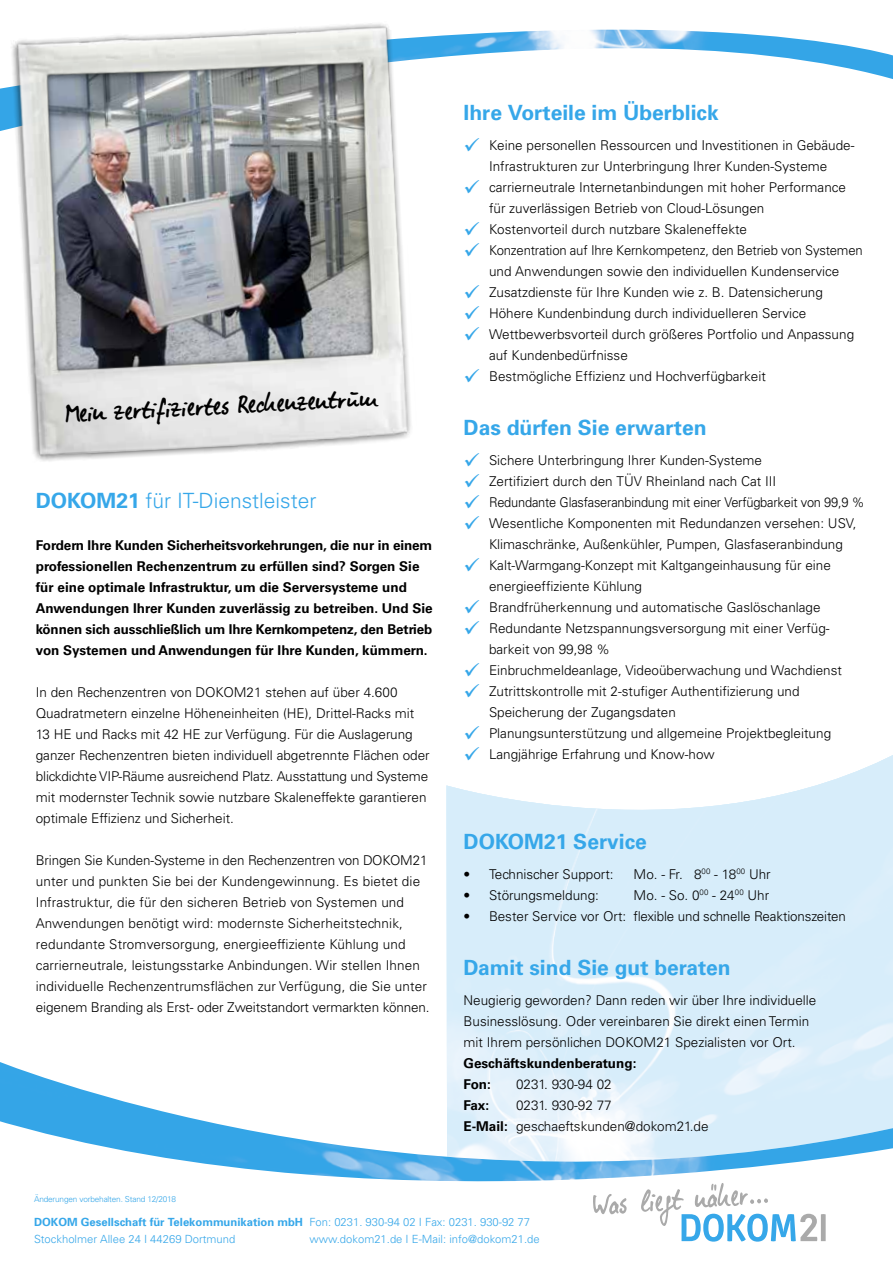
<style>
.page{position:relative;width:893px;height:1263px;background:#fff}
.page>*{position:absolute;margin:0;border:0;box-sizing:border-box;transform-origin:0 0}
.t1{font:27px "Elisabethvonelm";color:#000}
.t2{font:700 21px "Univers";color:#36a7e9}
.t3{font:700 21px "Univers LT Std";color:#36a7e9}
.t4{font:300 21px "Univers";color:#36a7e9}
.t5{font:300 13.5px/21px "Univers";color:#000}
.t6{font:300 13.5px/21px "Univers LT Std";color:#000}
.t7{font:700 13.5px/21px "Univers LT Std";color:#000}
.t8{font:300 13.5px "Univers";color:#000;scale:.95 1}
.t9{font:300 11.25px/16.5px "Univers";color:#36a7e9}
.t10{font:700 11.25px "Univers";color:#36a7e9}
.t11{font:300 8.25px "Univers";letter-spacing:-.02em;color:#36a7e9}
.s1{font-family:"Univers LT Std";font-weight:700}
.s2{color:#36a7e9}
.s3{font-weight:700}
</style>
<div class="page">
<img style="left:446px;top:755px;width:447px;height:302px">
<img style="left:0;top:1057px;width:893px;height:60px">
<svg style="left:425px;top:29px;width:468px;height:50px"></svg>
<svg style="left:0;top:1117px;width:893px;height:125px"></svg>
<svg style="left:593px;top:1194px;width:34px;height:20px"></svg>
<svg style="left:641px;top:1183px;width:185px;height:58px"></svg>
<img style="left:0;top:23px;width:425px;height:438px">
<h1 class="t1" style="left:65px;top:397px;width:315px;rotate:-3deg">Mein zertifiziertes Rechenzentrum</h1>
<h2 class="t4" style="left:36px;top:488px;width:282px"><span class="s1">DOKOM21</span> für IT-Dienstleister</h2>
<p class="t7" style="left:36px;top:535px;width:398px">Fordern Ihre Kunden Sicherheitsvorkehrungen, die nur in einem professionellen Rechenzentrum zu erfüllen sind? Sorgen Sie für eine optimale Infrastruktur, um die Serversysteme und Anwendungen Ihrer Kunden zuverlässig zu betreiben. Und Sie können sich ausschließlich um Ihre Kernkompetenz, den Betrieb von Systemen und Anwendungen für Ihre Kunden, kümmern.</p>
<p class="t6" style="left:36px;top:681px;width:395px">In den Rechenzentren von DOKOM21 stehen auf über 4.600<br>Quadratmetern einzelne Höheneinheiten (HE), Drittel-Racks mit 13 HE und Racks mit 42 HE zur Verfügung. Für die Auslagerung ganzer Rechenzentren bieten individuell abgetrennte Flächen oder blickdichte VIP-Räume ausreichend Platz. Ausstattung und Systeme mit modernster Technik sowie nutzbare Skaleneffekte garantieren optimale Effizienz und Sicherheit.</p>
<p class="t6" style="left:36px;top:849px;width:395px">Bringen Sie Kunden-Systeme in den Rechenzentren von DOKOM21 unter und punkten Sie bei der Kundengewinnung. Es bietet die Infrastruktur, die für den sicheren Betrieb von Systemen und Anwendungen benötigt wird: modernste Sicherheitstechnik, redundante Stromversorgung, energieeffiziente Kühlung und carrierneutrale, leistungsstarke Anbindungen. Wir stellen Ihnen individuelle Rechenzentrumsflächen zur Verfügung, die Sie unter eigenem Branding als Erst- oder Zweitstandort vermarkten können.</p>
<p class="t11" style="left:34px;top:1194px;width:144px">Änderungen vorbehalten. Stand 12/2018</p>
<h2 class="t2" style="left:463px;top:100px;width:257px">Ihre Vorteile im Überblick</h2>
<p class="t5" style="left:463px;top:135px;width:392px;text-align:center"><span class="s2">✓</span> Keine personellen Ressourcen und Investitionen in Gebäude-<br>Infrastrukturen zur Unterbringung Ihrer Kunden-Systeme</p>
<p class="t5" style="left:489px;top:177px;width:359px;text-indent:-26px"><span class="s2">✓</span> carrierneutrale Internetanbindungen mit hoher Performance für zuverlässigen Betrieb von Cloud-Lösungen</p>
<p class="t5" style="left:463px;top:219px;width:285px"><span class="s2">✓</span> Kostenvorteil durch nutzbare Skaleneffekte</p>
<p class="t5" style="left:463px;top:240px;width:401px;text-align:center"><span class="s2">✓</span> Konzentration auf Ihre Kernkompetenz, den Betrieb von Systemen und Anwendungen sowie den individuellen Kundenservice</p>
<p class="t5" style="left:463px;top:282px;width:361px"><span class="s2">✓</span> Zusatzdienste für Ihre Kunden wie z. B. Datensicherung</p>
<p class="t5" style="left:463px;top:303px;width:344px"><span class="s2">✓</span> Höhere Kundenbindung durch individuelleren Service</p>
<p class="t5" style="left:489px;top:324px;width:367px;text-indent:-26px"><span class="s2">✓</span> Wettbewerbsvorteil durch größeres Portfolio und Anpassung auf Kundenbedürfnisse</p>
<p class="t5" style="left:463px;top:366px;width:304px"><span class="s2">✓</span> Bestmögliche Effizienz und Hochverfügbarkeit</p>
<h2 class="t2" style="left:463px;top:415px;width:245px">Das dürfen Sie erwarten</h2>
<p class="t5" style="left:463px;top:450px;width:300px"><span class="s2">✓</span> Sichere Unterbringung Ihrer Kunden-Systeme</p>
<p class="t5" style="left:463px;top:471px;width:314px"><span class="s2">✓</span> Zertifiziert durch den TÜV Rheinland nach Cat III</p>
<p class="t8" style="left:463px;top:494px;width:424px"><span class="s2">✓</span> Redundante Glasfaseranbindung mit einer Verfügbarkeit von 99,9 %</p>
<p class="t5" style="left:489px;top:513px;width:369px;text-indent:-26px"><span class="s2">✓</span> Wesentliche Komponenten mit Redundanzen versehen: USV,<br>Klimaschränke, Außenkühler, Pumpen, Glasfaseranbindung</p>
<p class="t5" style="left:489px;top:555px;width:343px;text-indent:-26px"><span class="s2">✓</span> Kalt-Warmgang-Konzept mit Kaltgangeinhausung für eine energieeffiziente Kühlung</p>
<p class="t5" style="left:463px;top:597px;width:359px"><span class="s2">✓</span> Brandfrüherkennung und automatische Gaslöschanlage</p>
<p class="t5" style="left:489px;top:618px;width:342px;text-indent:-26px"><span class="s2">✓</span> Redundante Netzspannungsversorgung mit einer Verfüg&shy;barkeit von 99,98 %</p>
<p class="t5" style="left:463px;top:660px;width:380px"><span class="s2">✓</span> Einbruchmeldeanlage, Videoüberwachung und Wachdienst</p>
<p class="t5" style="left:489px;top:681px;width:312px;text-indent:-26px"><span class="s2">✓</span> Zutrittskontrolle mit 2-stufiger Authentifizierung und<br>Speicherung der Zugangsdaten</p>
<p class="t5" style="left:463px;top:723px;width:369px"><span class="s2">✓</span> Planungsunterstützung und allgemeine Projektbegleitung</p>
<p class="t5" style="left:463px;top:744px;width:253px"><span class="s2">✓</span> Langjährige Erfahrung und Know-how</p>
<h2 class="t3" style="left:463px;top:829px;width:185px">DOKOM21 Service</h2>
<p class="t6" style="left:463px;top:863px;width:152px">• Technischer Support:</p>
<p class="t6" style="left:634px;top:863px;width:139px">Mo. - Fr. 8<sup>00</sup> - 18<sup>00</sup> Uhr</p>
<p class="t6" style="left:463px;top:884px;width:137px">• Störungsmeldung:</p>
<p class="t6" style="left:634px;top:884px;width:137px">Mo. - So. 0<sup>00</sup> - 24<sup>00</sup> Uhr</p>
<p class="t6" style="left:463px;top:905px;width:384px">• Bester Service vor Ort: flexible und schnelle Reaktionszeiten</p>
<h2 class="t3" style="left:463px;top:955px;width:269px">Damit sind Sie gut beraten</h2>
<p class="t6" style="left:463px;top:989px;width:354px">Neugierig geworden? Dann reden wir über Ihre individuelle<br>Businesslösung. Oder vereinbaren Sie direkt einen Termin mit Ihrem persönlichen DOKOM21 Spezialisten vor Ort.</p>
<p class="t7" style="left:463px;top:1052px;width:174px">Geschäftskundenberatung:<br>Fon:</p>
<p class="t6" style="left:516px;top:1073px;width:97px">0231. 930-94 02</p>
<p class="t7" style="left:463px;top:1094px;width:27px">Fax:</p>
<p class="t6" style="left:463px;top:1094px;width:247px;text-indent:53px">0231. 930-92 77<br><span class="s3">E-Mail:</span> geschaeftskunden@dokom21.de</p>
<p class="t10" style="left:34px;top:1215px;width:271px">DOKOM Gesellschaft für Telekommunikation mbH</p>
<p class="t9" style="left:34px;top:1230px;width:203px">Stockholmer Allee 24 I 44269 Dortmund</p>
<p class="t9" style="left:309px;top:1214px;width:232px">Fon: 0231. 930-94 02 I Fax: 0231. 930-92 77 www.dokom21.de I E-Mail: info@dokom21.de</p>
</div>
